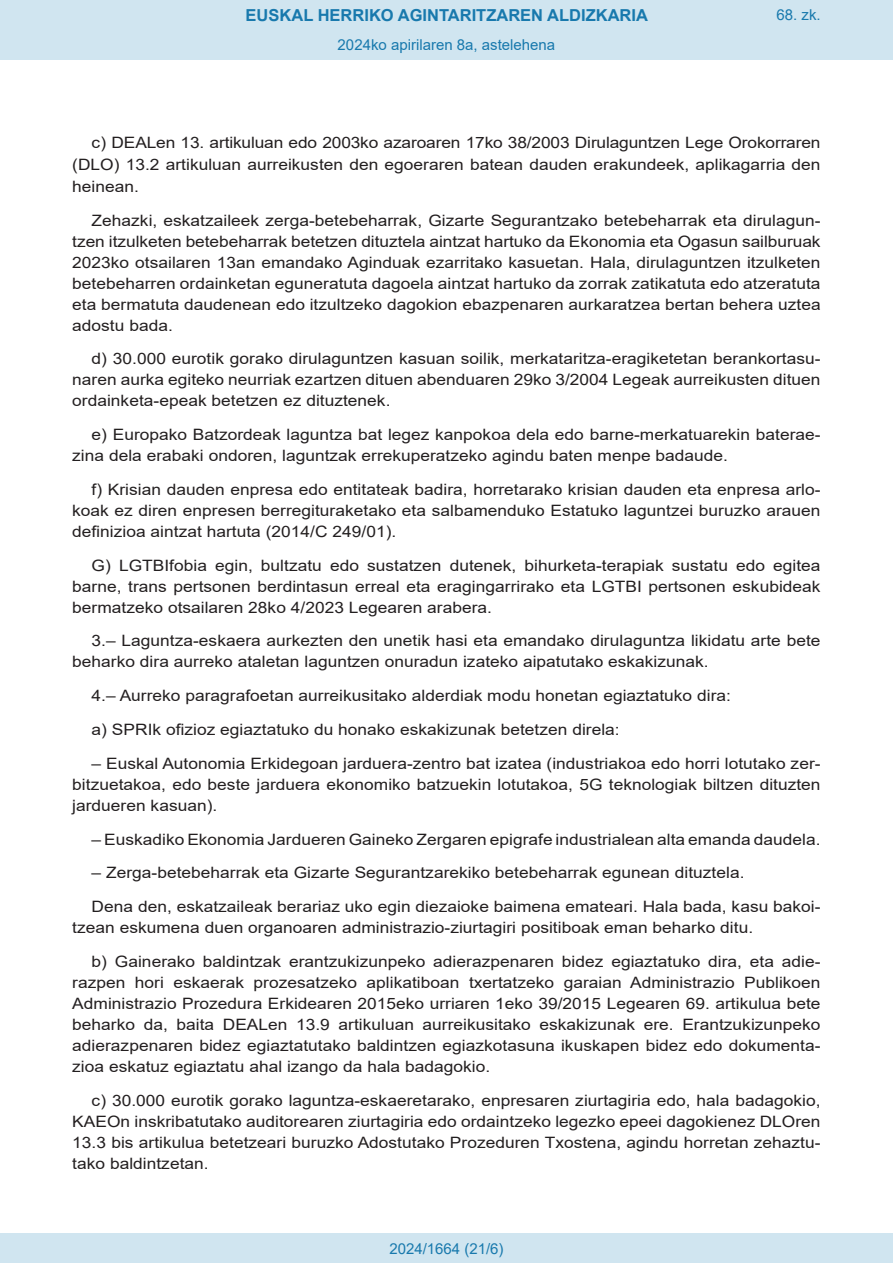
<style>
.page{position:relative;width:893px;height:1263px;background:#fff}
.page>*{position:absolute;margin:0;border:0;box-sizing:border-box;transform-origin:0 0}
.t1{font:700 16.5px "Arial";color:#1879ad}
.BOPVDetalle{font:15.6px/21px "Arial";color:#231f20;text-align:justify;scale:1.11 1}
.Paginacion_Centro{font:15px "Arial";color:#1879ad}
</style>
<div class="page">
<div style="left:0;top:0;width:893px;height:60px;background:#d0e5f0"></div>
<div style="left:0;top:1233px;width:893px;height:30px;background:#d0e5f0"></div>
<p class="t1" style="left:246px;top:3px;width:404px">EUSKAL HERRIKO AGINTARITZAREN ALDIZKARIA</p>
<p class="Paginacion_Centro" style="left:338px;top:35px;width:219px">2024ko apirilaren 8a, astelehena</p>
<p class="Paginacion_Centro" style="left:776px;top:5px;width:46px">68. zk.</p>
<p class="BOPVDetalle" style="left:72px;top:132px;width:676px;line-height:21.9px;text-indent:19px">c) DEALen 13. artikuluan edo 2003ko azaroaren 17ko 38/2003 Dirulaguntzen Lege Orokorraren (DLO) 13.2 artikuluan aurreikusten den egoeraren batean dauden erakundeek, aplikagarria den heinean.</p>
<p class="BOPVDetalle" style="left:72px;top:210px;width:676px;text-indent:19px">Zehazki, eskatzaileek zerga-betebeharrak, Gizarte Segurantzako betebeharrak eta dirulagun&shy;tzen itzulketen betebeharrak betetzen dituztela aintzat hartuko da Ekonomia eta Ogasun sailburuak 2023ko otsailaren 13an emandako Aginduak ezarritako kasuetan. Hala, dirulaguntzen itzulketen betebeharren ordainketan eguneratuta dagoela aintzat hartuko da zorrak zatikatuta edo atzeratuta eta bermatuta daudenean edo itzultzeko dagokion ebazpenaren aurkaratzea bertan behera uztea adostu bada.</p>
<p class="BOPVDetalle" style="left:72px;top:348px;width:676px;text-indent:19px">d) 30.000 eurotik gorako dirulaguntzen kasuan soilik, merkataritza-eragiketetan berankortasu&shy;naren aurka egiteko neurriak ezartzen dituen abenduaren 29ko 3/2004 Legeak aurreikusten dituen ordainketa-epeak betetzen ez dituztenek.</p>
<p class="BOPVDetalle" style="left:72px;top:424px;width:676px;text-indent:19px">e) Europako Batzordeak laguntza bat legez kanpokoa dela edo barne-merkatuarekin baterae&shy;zina dela erabaki ondoren, laguntzak errekuperatzeko agindu baten menpe badaude.</p>
<p class="BOPVDetalle" style="left:72px;top:479px;width:676px;text-indent:19px">f) Krisian dauden enpresa edo entitateak badira, horretarako krisian dauden eta enpresa arlo&shy;koak ez diren enpresen berregituraketako eta salbamenduko Estatuko laguntzei buruzko arauen definizioa aintzat hartuta (2014/C 249/01).</p>
<p class="BOPVDetalle" style="left:72px;top:555px;width:676px;text-indent:19px">G) LGTBIfobia egin, bultzatu edo sustatzen dutenek, bihurketa-terapiak sustatu edo egitea barne, trans pertsonen berdintasun erreal eta eragingarrirako eta LGTBI pertsonen eskubideak bermatzeko otsailaren 28ko 4/2023 Legearen arabera.</p>
<p class="BOPVDetalle" style="left:72px;top:630px;width:676px;text-indent:19px">3.– Laguntza-eskaera aurkezten den unetik hasi eta emandako dirulaguntza likidatu arte bete beharko dira aurreko ataletan laguntzen onuradun izateko aipatutako eskakizunak.</p>
<p class="BOPVDetalle" style="left:92px;top:685px;width:577px">4.– Aurreko paragrafoetan aurreikusitako alderdiak modu honetan egiaztatuko dira:</p>
<p class="BOPVDetalle" style="left:92px;top:719px;width:477px">a) SPRIk ofizioz egiaztatuko du honako eskakizunak betetzen direla:</p>
<p class="BOPVDetalle" style="left:72px;top:753px;width:676px;text-indent:19px">– Euskal Autonomia Erkidegoan jarduera-zentro bat izatea (industriakoa edo horri lotutako zer&shy;bitzuetakoa, edo beste jarduera ekonomiko batzuekin lotutakoa, 5G teknologiak biltzen dituzten jardueren kasuan).</p>
<p class="BOPVDetalle" style="left:92px;top:828px;width:658px">– Euskadiko Ekonomia Jardueren Gaineko Zergaren epigrafe industrialean alta emanda daudela.</p>
<p class="BOPVDetalle" style="left:92px;top:862px;width:590px">– Zerga-betebeharrak eta Gizarte Segurantzarekiko betebeharrak egunean dituztela.</p>
<p class="BOPVDetalle" style="left:72px;top:896px;width:676px;text-indent:19px">Dena den, eskatzaileak berariaz uko egin diezaioke baimena emateari. Hala bada, kasu bakoi&shy;tzean eskumena duen organoaren administrazio-ziurtagiri positiboak eman beharko ditu.</p>
<p class="BOPVDetalle" style="left:72px;top:951px;width:676px;text-indent:19px">b) Gainerako baldintzak erantzukizunpeko adierazpenaren bidez egiaztatuko dira, eta adie&shy;razpen hori eskaerak prozesatzeko aplikatiboan txertatzeko garaian Administrazio Publikoen Administrazio Prozedura Erkidearen 2015eko urriaren 1eko 39/2015 Legearen 69. artikulua bete beharko da, baita DEALen 13.9 artikuluan aurreikusitako eskakizunak ere. Erantzukizunpeko adierazpenaren bidez egiaztatutako baldintzen egiazkotasuna ikuskapen bidez edo dokumenta&shy;zioa eskatuz egiaztatu ahal izango da hala badagokio.</p>
<p class="BOPVDetalle" style="left:72px;top:1089px;width:676px;text-indent:19px">c) 30.000 eurotik gorako laguntza-eskaeretarako, enpresaren ziurtagiria edo, hala badagokio, KAEOn inskribatutako auditorearen ziurtagiria edo ordaintzeko legezko epeei dagokienez DLOren 13.3 bis artikulua betetzeari buruzko Adostutako Prozeduren Txostena, agindu horretan zehaztu&shy;tako baldintzetan.</p>
<p class="Paginacion_Centro" style="left:389px;top:1238px;width:116px">2024/1664 (21/6)</p>
</div>
